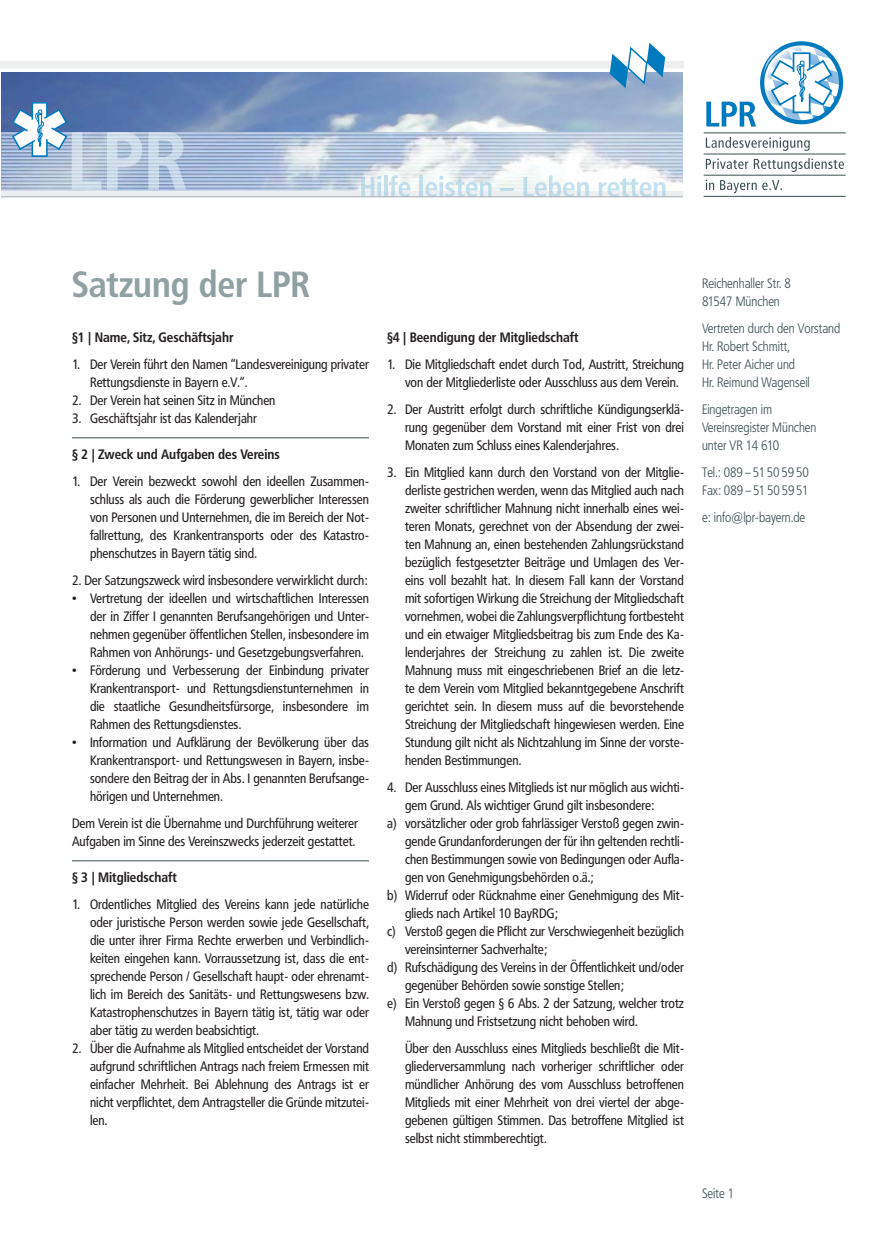
<style>
.page{position:relative;width:882px;height:1260px;background:#fff}
.page>*{position:absolute;margin:0;border:0;box-sizing:border-box;transform-origin:0 0}
.t1{font:700 36px "Frutiger Condensed BQ";color:#90a0a3}
.lpr_copy{font:13.5px/18px "Frutiger Condensed BQ";color:#231f20;text-align:justify}
.lpr_copy-2{font:300 13.5px "Frutiger Condensed BQ";color:#3d4f51}
.lpr_head{font:700 13.5px "Frutiger Condensed BQ";color:#231f20}
</style>
<div class="page">
<div style="left:0;top:61px;width:684px;height:7px;background:#edeeef"></div>
<img style="left:1px;top:72px;width:682px;height:119px">
<div style="left:1px;top:191px;width:682px;height:6px;background:#edeeef"></div>
<svg style="left:107px;top:132px;width:35px;height:58px"></svg>
<svg style="left:148px;top:132px;width:38px;height:58px"></svg>
<svg style="left:361px;top:176px;width:20px;height:21px"></svg>
<svg style="left:377px;top:182px;width:4px;height:15px"></svg>
<hr style="left:384px;top:175px;width:3px;height:22px;background:#94c7e4">
<svg style="left:389px;top:175px;width:21px;height:22px"></svg>
<hr style="left:420px;top:175px;width:3px;height:22px;background:#94c7e4">
<svg style="left:425px;top:176px;width:67px;height:21px"></svg>
<svg style="left:501px;top:188px;width:13px;height:3px"></svg>
<svg style="left:523px;top:175px;width:66px;height:22px"></svg>
<svg style="left:599px;top:178px;width:66px;height:19px"></svg>
<svg style="left:11px;top:72px;width:90px;height:118px"></svg>
<hr style="left:1px;top:197px;width:682px;height:1px;background:#acadb0">
<svg style="left:706px;top:158px;width:138px;height:14px"></svg>
<svg style="left:706px;top:180px;width:76px;height:13px"></svg>
<hr style="left:704px;top:154px;width:142px;height:1px;background:#3d4f51">
<hr style="left:704px;top:175px;width:142px;height:1px;background:#3d4f51">
<hr style="left:704px;top:196px;width:142px;height:1px;background:#3d4f51">
<hr style="left:704px;top:132px;width:142px;height:1px;background:#3d4f51">
<svg style="left:706px;top:41px;width:135px;height:110px"></svg>
<svg style="left:610px;top:43px;width:55px;height:45px"></svg>
<hr style="left:72px;top:438px;width:297px;height:1px;background:#3d4f51">
<hr style="left:72px;top:861px;width:297px;height:1px;background:#3d4f51">
<p class="t1" style="left:72px;top:262px;width:240px">Satzung der LPR</p>
<p class="lpr_copy-2" style="left:702px;top:275px;width:91px">Reichenhaller Str. 8</p>
<p class="lpr_copy-2" style="left:702px;top:293px;width:79px">81547 München</p>
<p class="lpr_copy-2" style="left:702px;top:320px;width:140px">Vertreten durch den Vorstand</p>
<p class="lpr_copy-2" style="left:702px;top:338px;width:89px">Hr. Robert Schmitt,</p>
<p class="lpr_copy-2" style="left:702px;top:356px;width:95px">Hr. Peter Aicher und</p>
<p class="lpr_copy-2" style="left:702px;top:374px;width:109px">Hr. Reimund Wagenseil</p>
<p class="lpr_copy-2" style="left:702px;top:401px;width:72px">Eingetragen im</p>
<p class="lpr_copy-2" style="left:702px;top:419px;width:116px">Vereinsregister München</p>
<p class="lpr_copy-2" style="left:702px;top:437px;width:79px">unter VR 14 610</p>
<p class="lpr_copy-2" style="left:702px;top:464px;width:109px">Tel.: 089 – 51 50 59 50</p>
<p class="lpr_copy-2" style="left:702px;top:482px;width:108px">Fax: 089 – 51 50 59 51</p>
<p class="lpr_copy-2" style="left:702px;top:509px;width:105px">e: info@lpr-bayern.de</p>
<p class="lpr_head" style="left:72px;top:329px;width:163px">§1 | Name, Sitz, Geschäftsjahr</p>
<p class="lpr_copy" style="left:90px;top:355px;width:280px;text-indent:-18px">1. Der Verein führt den Namen “Landesvereinigung privater<br>Rettungsdienste in Bayern e.V.“.</p>
<p class="lpr_copy" style="left:72px;top:391px;width:205px">2. Der Verein hat seinen Sitz in München</p>
<p class="lpr_copy" style="left:72px;top:409px;width:187px">3. Geschäftsjahr ist das Kalenderjahr</p>
<p class="lpr_head" style="left:72px;top:446px;width:209px">§ 2 | Zweck und Aufgaben des Vereins</p>
<p class="lpr_copy" style="left:90px;top:472px;width:281px;text-indent:-18px">1. Der Verein bezweckt sowohl den ideellen Zusammen&shy;schluss als auch die Förderung gewerblicher Interessen von Personen und Unternehmen, die im Bereich der Not&shy;fallrettung, des Krankentransports oder des Katastro&shy;phenschutzes in Bayern tätig sind.</p>
<p class="lpr_copy" style="left:72px;top:571px;width:297px">2. Der Satzungszweck wird insbesondere verwirklicht durch:</p>
<p class="lpr_copy" style="left:90px;top:589px;width:281px;text-indent:-18px">• Vertretung der ideellen und wirtschaftlichen Interessen der in Ziffer I genannten Berufsangehörigen und Unter&shy;nehmen gegenüber öffentlichen Stellen, insbesondere im Rahmen von Anhörungs- und Gesetzgebungsverfahren.</p>
<p class="lpr_copy" style="left:90px;top:661px;width:281px;text-indent:-18px">• Förderung und Verbesserung der Einbindung privater Krankentransport- und Rettungsdienstunternehmen in die staatliche Gesundheitsfürsorge, insbesondere im Rahmen des Rettungsdienstes.</p>
<p class="lpr_copy" style="left:90px;top:733px;width:281px;text-indent:-18px">• Information und Aufklärung der Bevölkerung über das Krankentransport- und Rettungswesen in Bayern, insbe&shy;sondere den Beitrag der in Abs. I genannten Berufsange&shy;hörigen und Unternehmen.</p>
<p class="lpr_copy" style="left:72px;top:814px;width:288px">Dem Verein ist die Übernahme und Durchführung weiterer<br>Aufgaben im Sinne des Vereinszwecks jederzeit gestattet.</p>
<p class="lpr_head" style="left:72px;top:869px;width:106px">§ 3 | Mitgliedschaft</p>
<p class="lpr_copy" style="left:90px;top:895px;width:281px;text-indent:-18px">1. Ordentliches Mitglied des Vereins kann jede natürliche oder juristische Person werden sowie jede Gesellschaft, die unter ihrer Firma Rechte erwerben und Verbindlich&shy;keiten eingehen kann. Vorraussetzung ist, dass die ent&shy;sprechende Person / Gesellschaft haupt- oder ehrenamt&shy;lich im Bereich des Sanitäts- und Rettungswesens bzw.<br>Katastrophenschutzes in Bayern tätig ist, tätig war oder aber tätig zu werden beabsichtigt.</p>
<p class="lpr_copy" style="left:90px;top:1039px;width:281px;text-indent:-18px">2. Über die Aufnahme als Mitglied entscheidet der Vorstand aufgrund schriftlichen Antrags nach freiem Ermessen mit einfacher Mehrheit. Bei Ablehnung des Antrags ist er nicht verpflichtet, dem Antragsteller die Gründe mitzutei&shy;len.</p>
<p class="lpr_head" style="left:387px;top:329px;width:193px">§4 | Beendigung der Mitgliedschaft</p>
<p class="lpr_copy" style="left:405px;top:355px;width:281px;text-indent:-18px">1. Die Mitgliedschaft endet durch Tod, Austritt, Streichung von der Mitgliederliste oder Ausschluss aus dem Verein.</p>
<p class="lpr_copy" style="left:405px;top:400px;width:281px;text-indent:-18px">2. Der Austritt erfolgt durch schriftliche Kündigungserklä&shy;rung gegenüber dem Vorstand mit einer Frist von drei Monaten zum Schluss eines Kalenderjahres.</p>
<p class="lpr_copy" style="left:405px;top:463px;width:281px;text-indent:-18px">3. Ein Mitglied kann durch den Vorstand von der Mitglie&shy;derliste gestrichen werden, wenn das Mitglied auch nach zweiter schriftlicher Mahnung nicht innerhalb eines wei&shy;teren Monats, gerechnet von der Absendung der zwei&shy;ten Mahnung an, einen bestehenden Zahlungsrückstand bezüglich festgesetzter Beiträge und Umlagen des Ver&shy;eins voll bezahlt hat. In diesem Fall kann der Vorstand mit sofortigen Wirkung die Streichung der Mitgliedschaft vornehmen, wobei die Zahlungsverpflichtung fortbesteht und ein etwaiger Mitgliedsbeitrag bis zum Ende des Ka&shy;lenderjahres der Streichung zu zahlen ist. Die zweite Mahnung muss mit eingeschriebenen Brief an die letz&shy;te dem Verein vom Mitglied bekanntgegebene Anschrift gerichtet sein. In diesem muss auf die bevorstehende Streichung der Mitgliedschaft hingewiesen werden. Eine Stundung gilt nicht als Nichtzahlung im Sinne der vorste&shy;henden Bestimmungen.</p>
<p class="lpr_copy" style="left:405px;top:778px;width:281px;text-indent:-18px">4. Der Ausschluss eines Mitglieds ist nur möglich aus wichti&shy;gem Grund. Als wichtiger Grund gilt insbesondere:</p>
<p class="lpr_copy" style="left:405px;top:814px;width:281px;text-indent:-18px">a) vorsätzlicher oder grob fahrlässiger Verstoß gegen zwin&shy;gende Grundanforderungen der für ihn geltenden rechtli&shy;chen Bestimmungen sowie von Bedingungen oder Aufla&shy;gen von Genehmigungsbehörden o.ä.;</p>
<p class="lpr_copy" style="left:405px;top:886px;width:281px;text-indent:-18px">b) Widerruf oder Rücknahme einer Genehmigung des Mit&shy;glieds nach Artikel 10 BayRDG;</p>
<p class="lpr_copy" style="left:405px;top:922px;width:281px;text-indent:-18px">c) Verstoß gegen die Pflicht zur Verschwiegenheit bezüglich vereinsinterner Sachverhalte;</p>
<p class="lpr_copy" style="left:405px;top:958px;width:281px;text-indent:-18px">d) Rufschädigung des Vereins in der Öffentlichkeit und/oder gegenüber Behörden sowie sonstige Stellen;</p>
<p class="lpr_copy" style="left:405px;top:994px;width:281px;text-indent:-18px">e) Ein Verstoß gegen § 6 Abs. 2 der Satzung, welcher trotz<br>Mahnung und Fristsetzung nicht behoben wird.</p>
<p class="lpr_copy" style="left:405px;top:1039px;width:281px">Über den Ausschluss eines Mitglieds beschließt die Mit&shy;gliederversammlung nach vorheriger schriftlicher oder mündlicher Anhörung des vom Ausschluss betroffenen Mitglieds mit einer Mehrheit von drei viertel der abge&shy;gebenen gültigen Stimmen. Das betroffene Mitglied ist selbst nicht stimmberechtigt.</p>
<p class="lpr_copy-2" style="left:702px;top:1185px;width:34px">Seite 1</p>
</div>
